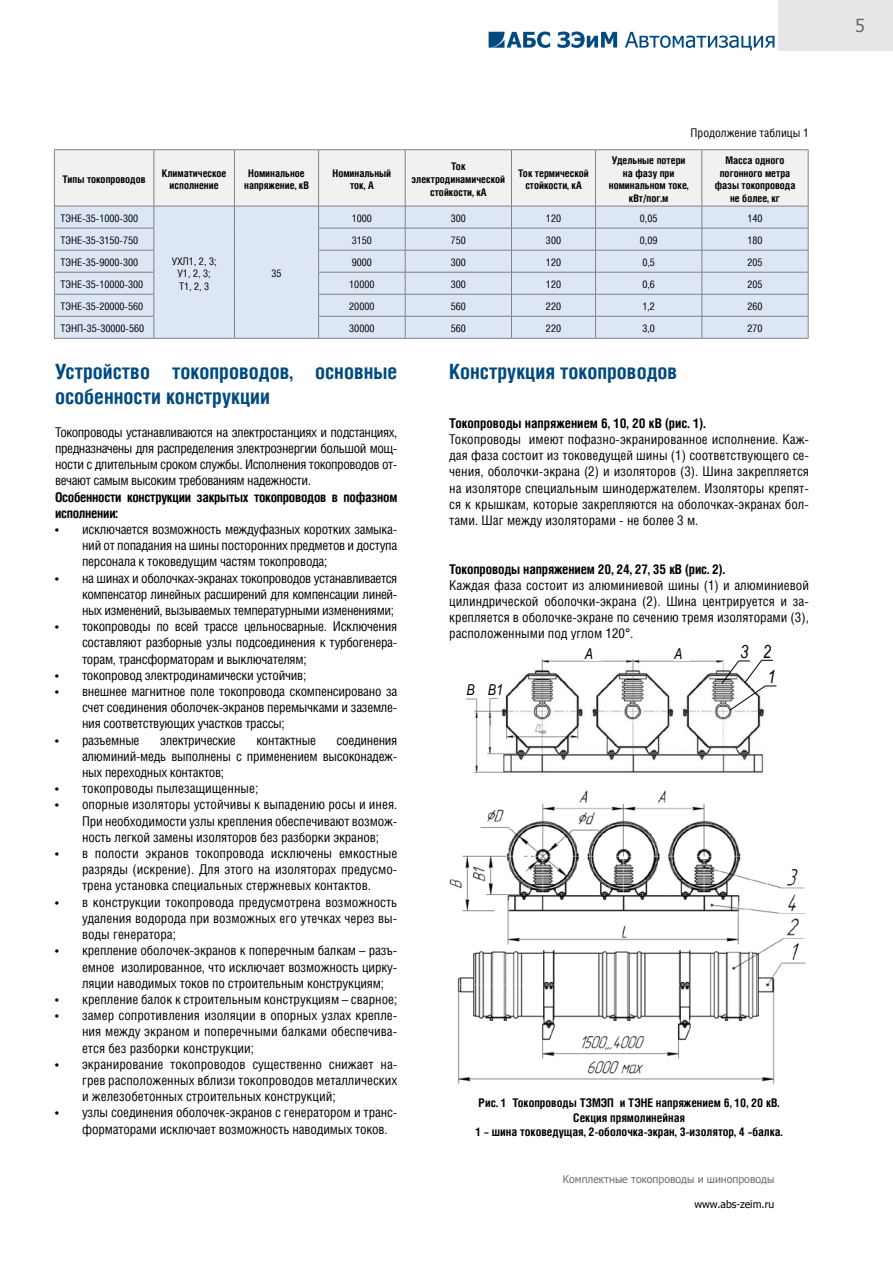
<style>
.page{position:relative;width:893px;height:1263px;background:#fff}
.page>*{position:absolute;margin:0;border:0;box-sizing:border-box;transform-origin:0 0}
.t1{font:700 21px/25.2px "Helios Cond";color:#004a80}
.t2{font:italic 18px/25.3px "Arial Narrow";color:#000}
.t3{font:18px "Tahoma";color:#6d6e71}
.t4{font:italic 15px "Arial Narrow";color:#000}
.t5{font:13.5px/16.2px "Helios Cond";letter-spacing:-.01em;color:#000;text-align:justify}
.t6{font:700 13.5px/16.2px "Helios Cond";letter-spacing:-.02em;color:#000}
.t7{font:700 13.5px "Helios Cond";color:#000}
.t8{font:700 12px/14.4px "Helios Cond";color:#000;text-align:center}
.t9{font:12px "Helios Cond";color:#000}
.t10{font:700 10.5px/12.6px "Helios Cond";color:#000;text-align:center}
.t11{font:10.5px/12.6px "Helios Cond";color:#000;text-align:center}
.t12{font:10.5px "Tahoma";color:#6d6e71}
.t13{font:10.5px "Tahoma";color:#000}
</style>
<div class="page">
<div style="left:778px;top:0;width:115px;height:51px;background:#e6e7e8"></div>
<svg style="left:489px;top:32px;width:285px;height:18px"></svg>
<img style="left:449px;top:790px;width:357px;height:295px">
<hr style="left:54px;top:149px;width:100px;height:1px;background:#808285">
<hr style="left:154px;top:149px;width:80px;height:1px;background:#808285">
<hr style="left:234px;top:149px;width:85px;height:1px;background:#808285">
<hr style="left:319px;top:149px;width:86px;height:1px;background:#808285">
<hr style="left:405px;top:149px;width:106px;height:1px;background:#808285">
<hr style="left:511px;top:149px;width:85px;height:1px;background:#808285">
<hr style="left:596px;top:149px;width:106px;height:1px;background:#808285">
<hr style="left:702px;top:149px;width:106px;height:1px;background:#808285">
<hr style="left:154px;top:338px;width:80px;height:1px;background:#808285">
<hr style="left:234px;top:338px;width:85px;height:1px;background:#808285">
<hr style="left:54px;top:338px;width:100px;height:1px;background:#808285">
<svg style="left:54px;top:150px;width:755px;height:188px"></svg>
<hr style="left:319px;top:338px;width:86px;height:1px;background:#808285">
<hr style="left:405px;top:338px;width:106px;height:1px;background:#808285">
<hr style="left:511px;top:338px;width:85px;height:1px;background:#808285">
<hr style="left:596px;top:338px;width:106px;height:1px;background:#808285">
<hr style="left:702px;top:338px;width:106px;height:1px;background:#808285">
<img style="left:466px;top:659px;width:299px;height:114px">
<svg style="left:721px;top:659px;width:55px;height:52px"></svg>
<div style="left:488px;top:684px;width:16px;height:13px;background:#fff"></div>
<div style="left:466px;top:684px;width:16px;height:13px;background:#fff"></div>
<div style="left:674px;top:648px;width:16px;height:13px;background:#fff"></div>
<div style="left:585px;top:648px;width:16px;height:13px;background:#fff"></div>
<p class="t10" style="left:63px;top:173px;width:84px">Типы токопроводов</p>
<p class="t10" style="left:162px;top:166px;width:66px">Климатическое исполнение</p>
<p class="t10" style="left:244px;top:166px;width:66px">Номинальное напряжение, кВ</p>
<p class="t10" style="left:333px;top:166px;width:60px">Номинальный ток, А</p>
<p class="t10" style="left:412px;top:160px;width:95px">Ток электродинамической стойкости, кА</p>
<p class="t10" style="left:518px;top:166px;width:72px">Ток термической стойкости, кА</p>
<p class="t9" style="left:691px;top:125px;width:120px">Продолжение таблицы 1</p>
<p class="t10" style="left:609px;top:154px;width:81px">Удельные потери на фазу при номинальном токе, кВт/пог.м</p>
<p class="t10" style="left:715px;top:154px;width:82px">Масса одного погонного метра фазы токопровода не более, кг</p>
<p class="t11" style="left:60px;top:212px;width:79px">ТЭНЕ-35-1000-300</p>
<p class="t11" style="left:352px;top:212px;width:22px">1000</p>
<p class="t11" style="left:451px;top:212px;width:17px">300</p>
<p class="t11" style="left:546px;top:212px;width:17px">120</p>
<p class="t11" style="left:640px;top:212px;width:19px">0,05</p>
<p class="t11" style="left:747px;top:212px;width:17px">140</p>
<p class="t11" style="left:60px;top:234px;width:79px">ТЭНЕ-35-3150-750</p>
<p class="t11" style="left:352px;top:234px;width:22px">3150</p>
<p class="t11" style="left:451px;top:234px;width:17px">750</p>
<p class="t11" style="left:546px;top:234px;width:17px">300</p>
<p class="t11" style="left:640px;top:234px;width:19px">0,09</p>
<p class="t11" style="left:747px;top:234px;width:17px">180</p>
<p class="t11" style="left:60px;top:256px;width:79px">ТЭНЕ-35-9000-300</p>
<p class="t11" style="left:352px;top:256px;width:22px">9000</p>
<p class="t11" style="left:451px;top:256px;width:17px">300</p>
<p class="t11" style="left:546px;top:256px;width:17px">120</p>
<p class="t11" style="left:642px;top:256px;width:14px">0,5</p>
<p class="t11" style="left:747px;top:256px;width:17px">205</p>
<p class="t11" style="left:60px;top:278px;width:84px">ТЭНЕ-35-10000-300</p>
<p class="t11" style="left:349px;top:278px;width:27px">10000</p>
<p class="t11" style="left:451px;top:278px;width:17px">300</p>
<p class="t11" style="left:546px;top:278px;width:17px">120</p>
<p class="t11" style="left:642px;top:278px;width:14px">0,6</p>
<p class="t11" style="left:747px;top:278px;width:17px">205</p>
<p class="t11" style="left:60px;top:300px;width:84px">ТЭНЕ-35-20000-560</p>
<p class="t11" style="left:349px;top:300px;width:27px">20000</p>
<p class="t11" style="left:451px;top:300px;width:17px">560</p>
<p class="t11" style="left:546px;top:300px;width:17px">220</p>
<p class="t11" style="left:642px;top:300px;width:14px">1,2</p>
<p class="t11" style="left:747px;top:300px;width:17px">260</p>
<p class="t11" style="left:60px;top:322px;width:85px">ТЭНП-35-30000-560</p>
<p class="t11" style="left:349px;top:322px;width:27px">30000</p>
<p class="t11" style="left:451px;top:322px;width:17px">560</p>
<p class="t11" style="left:546px;top:322px;width:17px">220</p>
<p class="t11" style="left:642px;top:322px;width:14px">3,0</p>
<p class="t11" style="left:747px;top:322px;width:17px">270</p>
<p class="t11" style="left:172px;top:254px;width:46px">УХЛ1, 2, 3;<br>У1, 2, 3;<br>Т1, 2, 3</p>
<p class="t11" style="left:271px;top:267px;width:12px">35</p>
<h1 class="t1" style="left:55px;top:359px;width:344px">Устройство токопроводов, основные особенности конструкции</h1>
<p class="t5" style="left:55px;top:424px;width:344px">Токопроводы устанавливаются на электростанциях и подстанциях, предназначены для распределения электроэнергии большой мощ&shy;ности с длительным сроком службы. Исполнения токопроводов от&shy;вечают самым высоким требованиям надежности.</p>
<p class="t6" style="left:55px;top:488px;width:344px">Особенности конструкции закрытых токопроводов в пофазном исполнении:</p>
<p class="t5" style="left:82px;top:521px;width:317px;text-indent:-27px">• исключается возможность междуфазных коротких замыка&shy;ний от попадания на шины посторонних предметов и доступа персонала к токоведущим частям токопровода;</p>
<p class="t5" style="left:82px;top:569px;width:317px;text-indent:-27px">• на шинах и оболочках-экранах токопроводов устанавливается компенсатор линейных расширений для компенсации линей&shy;ных изменений, вызываемых температурными изменениями;</p>
<p class="t5" style="left:82px;top:618px;width:317px;text-indent:-27px">• токопроводы по всей трассе цельносварные. Исключения составляют разборные узлы подсоединения к турбогенера&shy;торам, трансформаторам и выключателям;</p>
<p class="t5" style="left:55px;top:667px;width:253px">• токопровод электродинамически устойчив;</p>
<p class="t5" style="left:82px;top:683px;width:317px;text-indent:-27px">• внешнее магнитное поле токопровода скомпенсировано за счет соединения оболочек-экранов перемычками и заземле&shy;ния соответствующих участков трассы;</p>
<p class="t5" style="left:55px;top:731px;width:86px">• разъемные</p>
<p class="t5" style="left:160px;top:731px;width:77px">электрические</p>
<p class="t5" style="left:256px;top:731px;width:61px">контактные</p>
<p class="t5" style="left:82px;top:731px;width:317px;text-indent:254px">соединения алюминий-медь выполнены с применением высоконадеж&shy;ных переходных контактов;</p>
<p class="t5" style="left:55px;top:780px;width:205px">• токопроводы пылезащищенные;</p>
<p class="t5" style="left:82px;top:796px;width:317px;text-indent:-27px">• опорные изоляторы устойчивы к выпадению росы и инея.<br>При необходимости узлы крепления обеспечивают возмож&shy;ность легкой замены изоляторов без разборки экранов;</p>
<p class="t5" style="left:82px;top:845px;width:317px;text-indent:-27px">• в полости экранов токопровода исключены емкостные разряды (искрение). Для этого на изоляторах предусмо&shy;трена установка специальных стержневых контактов.</p>
<p class="t5" style="left:82px;top:893px;width:317px;text-indent:-27px">• в конструкции токопровода предусмотрена возможность удаления водорода при возможных его утечках через вы&shy;воды генератора;</p>
<p class="t5" style="left:82px;top:942px;width:317px;text-indent:-27px">• крепление оболочек-экранов к поперечным балкам – разъ&shy;емное изолированное, что исключает возможность цирку&shy;ляции наводимых токов по строительным конструкциям;</p>
<p class="t5" style="left:55px;top:991px;width:344px">• крепление балок к строительным конструкциям – сварное;</p>
<p class="t5" style="left:82px;top:1007px;width:317px;text-indent:-27px">• замер сопротивления изоляции в опорных узлах крепле&shy;ния между экраном и поперечными балками обеспечива&shy;ется без разборки конструкции;</p>
<p class="t5" style="left:82px;top:1055px;width:317px;text-indent:-27px">• экранирование токопроводов существенно снижает на&shy;грев расположенных вблизи токопроводов металлических и железобетонных строительных конструкций;</p>
<p class="t5" style="left:82px;top:1104px;width:317px;text-indent:-27px">• узлы соединения оболочек-экранов с генератором и транс&shy;форматорами исключает возможность наводимых токов.</p>
<h1 class="t1" style="left:449px;top:359px;width:230px">Конструкция токопроводов</h1>
<p class="t7" style="left:449px;top:415px;width:258px">Токопроводы напряжением 6, 10, 20 кВ (рис. 1).</p>
<p class="t5" style="left:449px;top:431px;width:361px">Токопроводы имеют пофазно-экранированное исполнение. Каж&shy;дая фаза состоит из токоведущей шины (1) соответствующего се&shy;чения, оболочки-экрана (2) и изоляторов (3). Шина закрепляется на изоляторе специальным шинодержателем. Изоляторы крепят&shy;ся к крышкам, которые закрепляются на оболочках-экранах бол&shy;тами. Шаг между изоляторами - не более 3 м.</p>
<p class="t6" style="left:449px;top:560px;width:277px">Токопроводы напряжением 20, 24, 27, 35 кВ (рис. 2).</p>
<p class="t5" style="left:449px;top:577px;width:361px">Каждая фаза состоит из алюминиевой шины (1) и алюминиевой цилиндрической оболочки-экрана (2). Шина центрируется и за&shy;крепляется в оболочке-экране по сечению тремя изоляторами (3), расположенными под углом 120°.</p>
<p class="t4" style="left:466px;top:679px;width:38px">В В1</p>
<p class="t4" style="left:585px;top:643px;width:10px">А</p>
<p class="t4" style="left:674px;top:643px;width:10px">А</p>
<h2 class="t2" style="left:740px;top:639px;width:10px">3</h2>
<h2 class="t2" style="left:763px;top:638px;width:14px">2<br>1</h2>
<p class="t8" style="left:476px;top:1095px;width:308px">Рис. 1 Токопроводы ТЗМЭП и ТЭНЕ напряжением 6, 10, 20 кВ.<br>Секция прямолинейная<br>1 – шина токоведущая, 2-оболочка-экран, 3-изолятор, 4 –балка.</p>
<p class="t12" style="left:563px;top:1172px;width:213px">Комплектные токопроводы и шинопроводы</p>
<p class="t13" style="left:694px;top:1197px;width:81px">www.abs-zeim.ru</p>
<h2 class="t3" style="left:855px;top:13px;width:11px">5</h2>
</div>
